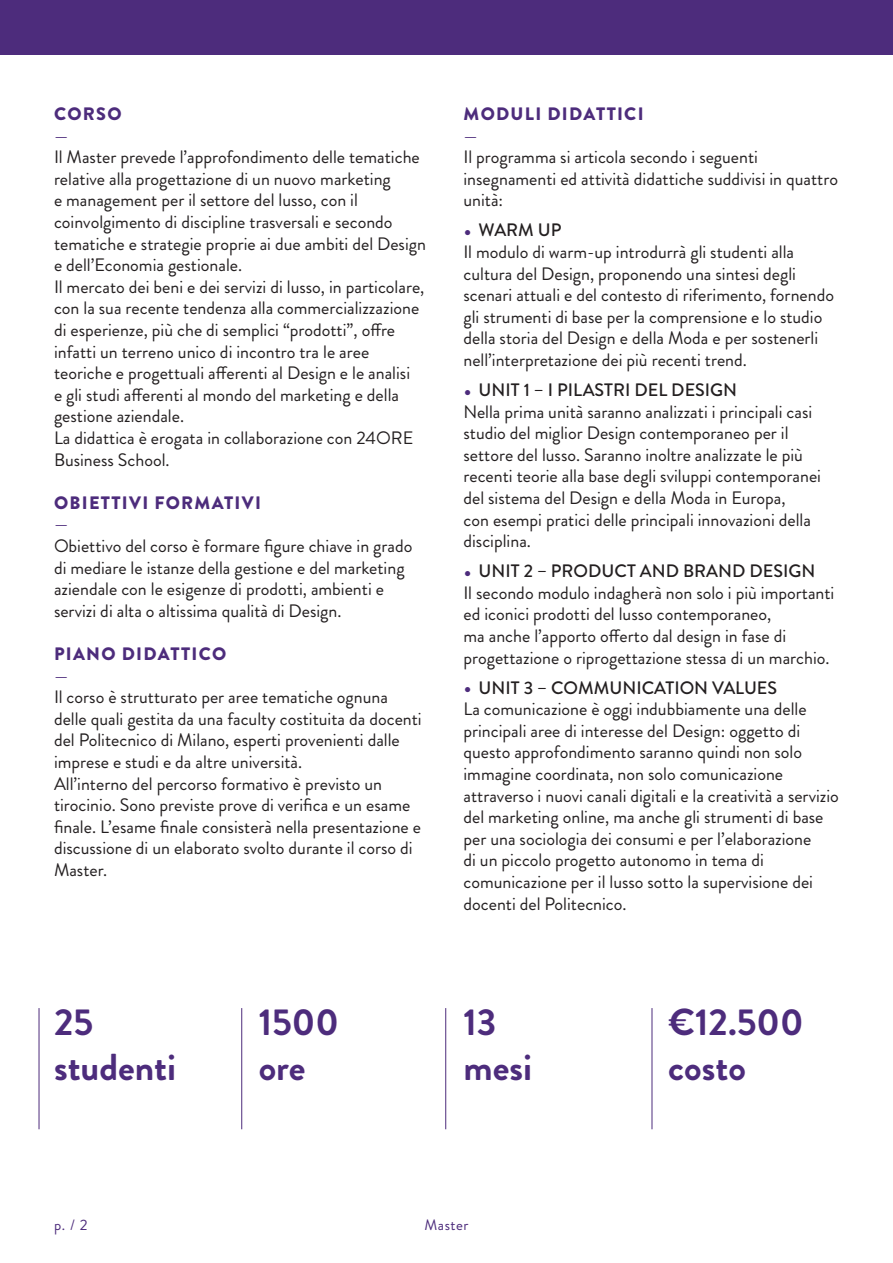
<style>
.page{position:relative;width:893px;height:1263px;background:#fff}
.page>*{position:absolute;margin:0;border:0;box-sizing:border-box;transform-origin:0 0}
.t1{font:700 37.5px/45px "Brandon Grotesque";color:#4d2c7c}
.t2{font:18px/21.6px "Brandon Grotesque";color:#231f20}
.t3{font:900 18px "Brandon Grotesque";letter-spacing:.07em;color:#4d2c7c}
.t4{font:18px "Brandon Grotesque";color:#4d2c7c}
.t5{font:15px "Brandon Grotesque";letter-spacing:.03em;color:#4d2c7c}
.s1{font-size:24px;color:#4d2c7c}
.s2{font-weight:500}
</style>
<div class="page">
<div style="left:0;top:0;width:893px;height:54px;background:#4d2c7c"></div>
<hr style="left:241px;top:1008px;width:1px;height:121px;background:#4d2c7c">
<hr style="left:445px;top:1008px;width:1px;height:121px;background:#4d2c7c">
<hr style="left:652px;top:1008px;width:1px;height:121px;background:#4d2c7c">
<hr style="left:39px;top:1008px;width:1px;height:121px;background:#4d2c7c">
<p class="t3" style="left:54px;top:101px;width:69px">CORSO</p>
<p class="t4" style="left:54px;top:123px;width:16px">—</p>
<p class="t2" style="left:54px;top:146px;width:373px">Il Master prevede l’approfondimento delle tematiche relative alla progettazione di un nuovo marketing<br>e management per il settore del lusso, con il coinvolgimento di discipline trasversali e secondo tematiche e strategie proprie ai due ambiti del Design e dell’Economia gestionale.<br>Il mercato dei beni e dei servizi di lusso, in particolare, con la sua recente tendenza alla commercializzazione di esperienze, più che di semplici “prodotti”, offre infatti un terreno unico di incontro tra le aree teoriche e progettuali afferenti al Design e le analisi<br>e gli studi afferenti al mondo del marketing e della gestione aziendale.<br>La didattica è erogata in collaborazione con 24ORE Business School.</p>
<p class="t3" style="left:54px;top:490px;width:208px">OBIETTIVI FORMATIVI</p>
<p class="t4" style="left:54px;top:512px;width:16px">—</p>
<p class="t2" style="left:54px;top:535px;width:360px">Obiettivo del corso è formare figure chiave in grado di mediare le istanze della gestione e del marketing aziendale con le esigenze di prodotti, ambienti e servizi di alta o altissima qualità di Design.</p>
<p class="t3" style="left:54px;top:641px;width:174px">PIANO DIDATTICO</p>
<p class="t4" style="left:54px;top:663px;width:16px">—</p>
<p class="t2" style="left:54px;top:686px;width:369px">Il corso è strutturato per aree tematiche ognuna delle quali gestita da una faculty costituita da docenti del Politecnico di Milano, esperti provenienti dalle imprese e studi e da altre università.<br>All’interno del percorso formativo è previsto un tirocinio. Sono previste prove di verifica e un esame finale. L’esame finale consisterà nella presentazione e discussione di un elaborato svolto durante il corso di Master.</p>
<p class="t3" style="left:464px;top:101px;width:181px">MODULI DIDATTICI</p>
<p class="t4" style="left:463px;top:123px;width:16px">—</p>
<p class="t2" style="left:463px;top:146px;width:376px">Il programma si articola secondo i seguenti insegnamenti ed attività didattiche suddivisi in quattro unità:</p>
<p class="t2" style="left:463px;top:220px;width:372px"><span class="s1">•</span> <span class="s2">WARM UP<br></span>Il modulo di warm-up introdurrà gli studenti alla cultura del Design, proponendo una sintesi degli scenari attuali e del contesto di riferimento, fornendo gli strumenti di base per la comprensione e lo studio della storia del Design e della Moda e per sostenerli nell’interpretazione dei più recenti trend.</p>
<p class="t2" style="left:463px;top:379px;width:359px"><span class="s1">•</span> <span class="s2">UNIT 1 – I PILASTRI DEL DESIGN<br></span>Nella prima unità saranno analizzati i principali casi studio del miglior Design contemporaneo per il settore del lusso. Saranno inoltre analizzate le più recenti teorie alla base degli sviluppi contemporanei del sistema del Design e della Moda in Europa,<br>con esempi pratici delle principali innovazioni della disciplina.</p>
<p class="t2" style="left:463px;top:560px;width:372px"><span class="s1">•</span> <span class="s2">UNIT 2 – PRODUCT AND BRAND DESIGN<br></span>Il secondo modulo indagherà non solo i più importanti ed iconici prodotti del lusso contemporaneo,<br>ma anche l’apporto offerto dal design in fase di progettazione o riprogettazione stessa di un marchio.</p>
<p class="t2" style="left:463px;top:677px;width:377px"><span class="s1">•</span> <span class="s2">UNIT 3 – COMMUNICATION VALUES<br></span>La comunicazione è oggi indubbiamente una delle principali aree di interesse del Design: oggetto di questo approfondimento saranno quindi non solo immagine coordinata, non solo comunicazione attraverso i nuovi canali digitali e la creatività a servizio del marketing online, ma anche gli strumenti di base per una sociologia dei consumi e per l’elaborazione<br>di un piccolo progetto autonomo in tema di comunicazione per il lusso sotto la supervisione dei docenti del Politecnico.</p>
<h1 class="t1" style="left:54px;top:1000px;width:124px">25 studenti</h1>
<h1 class="t1" style="left:259px;top:1000px;width:82px">1500 ore</h1>
<h1 class="t1" style="left:463px;top:1000px;width:70px">13 mesi</h1>
<h1 class="t1" style="left:668px;top:1000px;width:137px">€12.500 costo</h1>
<p class="t5" style="left:54px;top:1214px;width:35px">p. / 2</p>
<p class="t5" style="left:425px;top:1214px;width:45px">Master</p>
</div>
